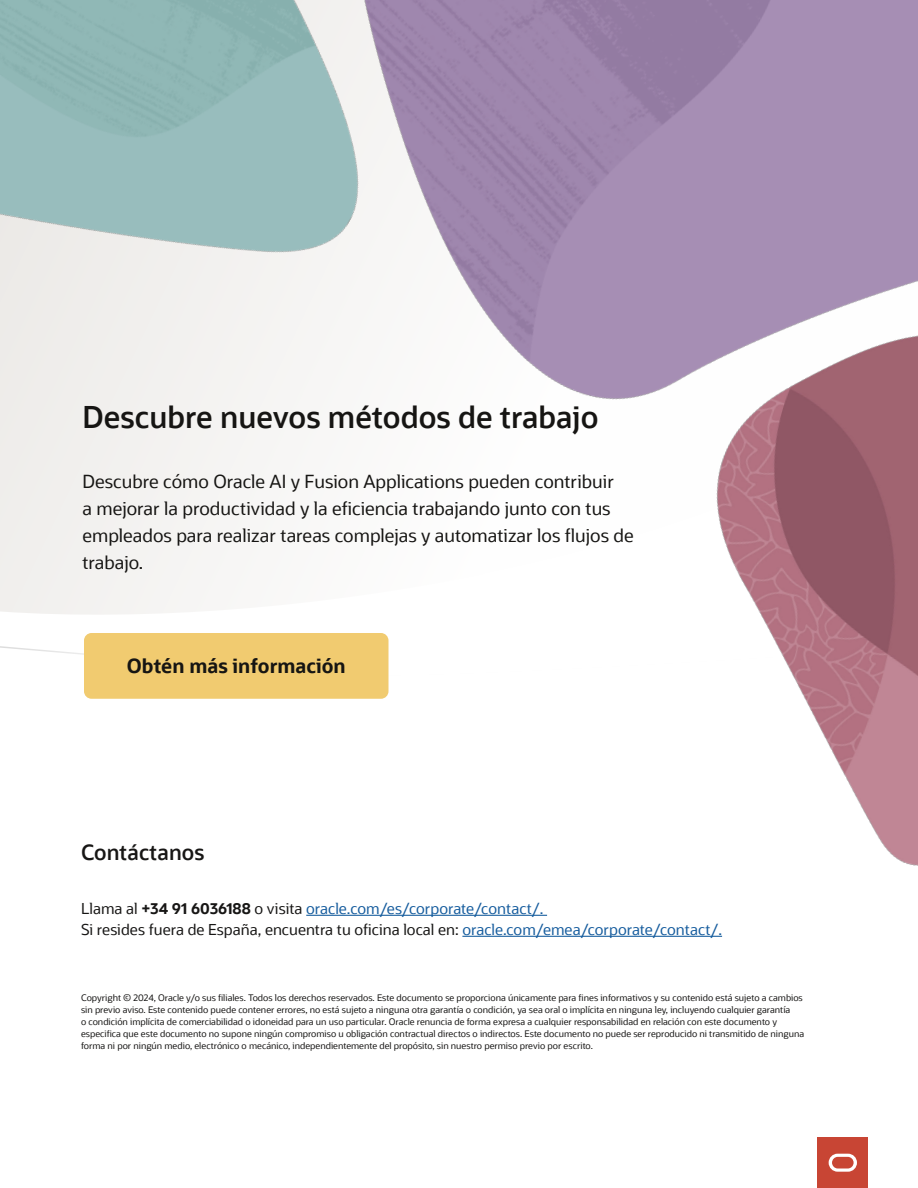
<style>
.page{position:relative;width:918px;height:1188px;background:#fff}
.page>*{position:absolute;margin:0;border:0;box-sizing:border-box;transform-origin:0 0}
.A__Boilerplate_heade{font:600 30px "Oracle Sans";color:#161513}
.A__Boilerplate_heade-2{font:600 21px "Oracle Sans";color:#171615}
.A___CTA_Link_Button{font:700 19.5px "Oracle Sans";color:#161513}
.A__Body_Text{font:18px/27px "Oracle Sans";color:#161513}
.A___Bullets_copy{font:15px/21px "Oracle Sans";color:#175d9e}
.A__Copyright{font:9px/12px "Oracle Sans";color:#171615}
.s1{color:#171615}
.s2{font-weight:700;color:#171615}
</style>
<div class="page">
<div style="left:0;top:490px;width:221px;height:124px;background:#f3f1ef"></div>
<hr style="left:306px;top:915px;width:241px;height:1px;background:#175d9e">
<hr style="left:462px;top:936px;width:260px;height:1px;background:#175d9e">
<img style="left:735px;top:566px;width:183px;height:300px">
<img style="left:156px;top:0;width:762px;height:566px">
<div style="left:84px;top:633px;width:304px;height:66px;background:#f1cb70;border-radius:8px"></div>
<div style="left:818px;top:1137px;width:50px;height:51px;background:#c84534"></div>
<svg style="left:829px;top:1154px;width:28px;height:18px"></svg>
<p class="A__Boilerplate_heade" style="left:82px;top:399px;width:517px">Descubre nuevos métodos de trabajo</p>
<p class="A__Body_Text" style="left:82px;top:468px;width:553px">Descubre cómo Oracle AI y Fusion Applications pueden contribuir<br>a mejorar la productividad y la eficiencia trabajando junto con tus empleados para realizar tareas complejas y automatizar los flujos de trabajo.</p>
<p class="A___CTA_Link_Button" style="left:127px;top:654px;width:221px">Obtén más información</p>
<p class="A__Boilerplate_heade-2" style="left:81px;top:840px;width:125px">Contáctanos</p>
<p class="A___Bullets_copy" style="left:81px;top:898px;width:643px"><span class="s1">Llama al</span> <span class="s2">+34 91 6036188</span> <span class="s1">o visita</span> oracle.com/es/corporate/contact/.<br><span class="s1">Si resides fuera de España, encuentra tu oficina local en:</span> oracle.com/emea/corporate/contact/.</p>
<p class="A__Copyright" style="left:81px;top:992px;width:725px">Copyright © 2024, Oracle y/o sus filiales. Todos los derechos reservados. Este documento se proporciona únicamente para fines informativos y su contenido está sujeto a cambios sin previo aviso. Este contenido puede contener errores, no está sujeto a ninguna otra garantía o condición, ya sea oral o implícita en ninguna ley, incluyendo cualquier garantía<br>o condición implícita de comerciabilidad o idoneidad para un uso particular. Oracle renuncia de forma expresa a cualquier responsabilidad en relación con este documento y especifica que este documento no supone ningún compromiso u obligación contractual directos o indirectos. Este documento no puede ser reproducido ni transmitido de ninguna forma ni por ningún medio, electrónico o mecánico, independientemente del propósito, sin nuestro permiso previo por escrito.</p>
</div>
